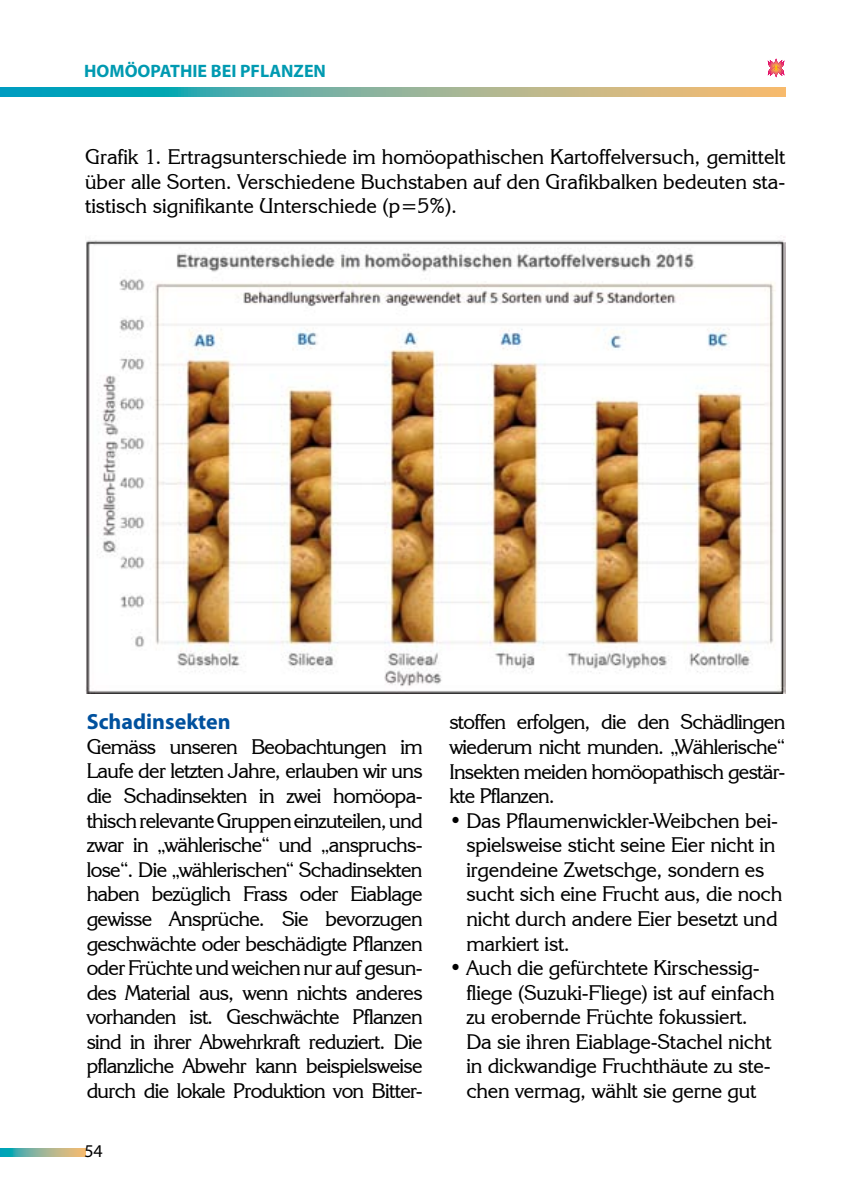
<style>
.page{position:relative;width:842px;height:1191px;background:#fff}
.page>*{position:absolute;margin:0;border:0;box-sizing:border-box;transform-origin:0 0}
.t1{font:700 22px "Myriad Pro";color:#00519e}
.t2{font:21px/24.6px "Korinna IT Cby BT";letter-spacing:-.01em;color:#000;text-align:justify}
.t3{font:700 18px "Myriad Pro";color:#009ab1}
.t4{font:18px "Myriad Pro";color:#000}
</style>
<div class="page">
<svg style="left:0;top:88px;width:785px;height:8px;background:#7fb09a"></svg>
<svg style="left:0;top:1148px;width:85px;height:8px"></svg>
<svg style="left:768px;top:59px;width:16px;height:18px"></svg>
<img style="left:85px;top:237px;width:700px;height:456px">
<p class="t3" style="left:84px;top:59px;width:243px">HOMÖOPATHIE BEI PFLANZEN</p>
<p class="t2" style="left:85px;top:144px;width:702px">Grafik 1. Ertragsunterschiede im homöopathischen Kartoffelversuch, gemittelt über alle Sorten. Verschiedene Buchstaben auf den Grafikbalken bedeuten sta&shy;tistisch signifikante Unterschiede (p=5%).</p>
<p class="t1" style="left:87px;top:707px;width:146px">Schadinsekten</p>
<p class="t2" style="left:87px;top:734px;width:337px">Gemäss unseren Beobachtungen im Laufe der letzten Jahre, erlauben wir uns die Schadinsekten in zwei homöopa&shy;thisch relevante Gruppen einzuteilen, und zwar in „wählerische“ und „anspruchs&shy;lose“. Die „wählerischen“ Schadinsekten haben bezüglich Frass oder Eiablage gewisse Ansprüche. Sie bevorzugen geschwächte oder beschädigte Pflanzen oder Früchte und weichen nur auf gesun&shy;des Material aus, wenn nichts anderes vorhanden ist. Geschwächte Pflanzen sind in ihrer Abwehrkraft reduziert. Die pflanzliche Abwehr kann beispielsweise durch die lokale Produktion von Bitter-</p>
<p class="t4" style="left:84px;top:1139px;width:20px">54</p>
<p class="t2" style="left:449px;top:709px;width:337px">stoffen erfolgen, die den Schädlingen wiederum nicht munden. „Wählerische“ Insekten meiden homöopathisch gestär&shy;kte Pflanzen.</p>
<p class="t2" style="left:466px;top:807px;width:317px;text-align:left;text-indent:-17px">• Das Pflaumenwickler-Weibchen bei&shy;spielsweise sticht seine Eier nicht in irgendeine Zwetschge, sondern es sucht sich eine Frucht aus, die noch nicht durch andere Eier besetzt und markiert ist.</p>
<p class="t2" style="left:466px;top:955px;width:310px;text-align:left;text-indent:-17px">• Auch die gefürchtete Kirschessig&shy;fliege (Suzuki-Fliege) ist auf einfach zu erobernde Früchte fokussiert.<br>Da sie ihren Eiablage-Stachel nicht in dickwandige Fruchthäute zu ste&shy;chen vermag, wählt sie gerne gut</p>
</div>
